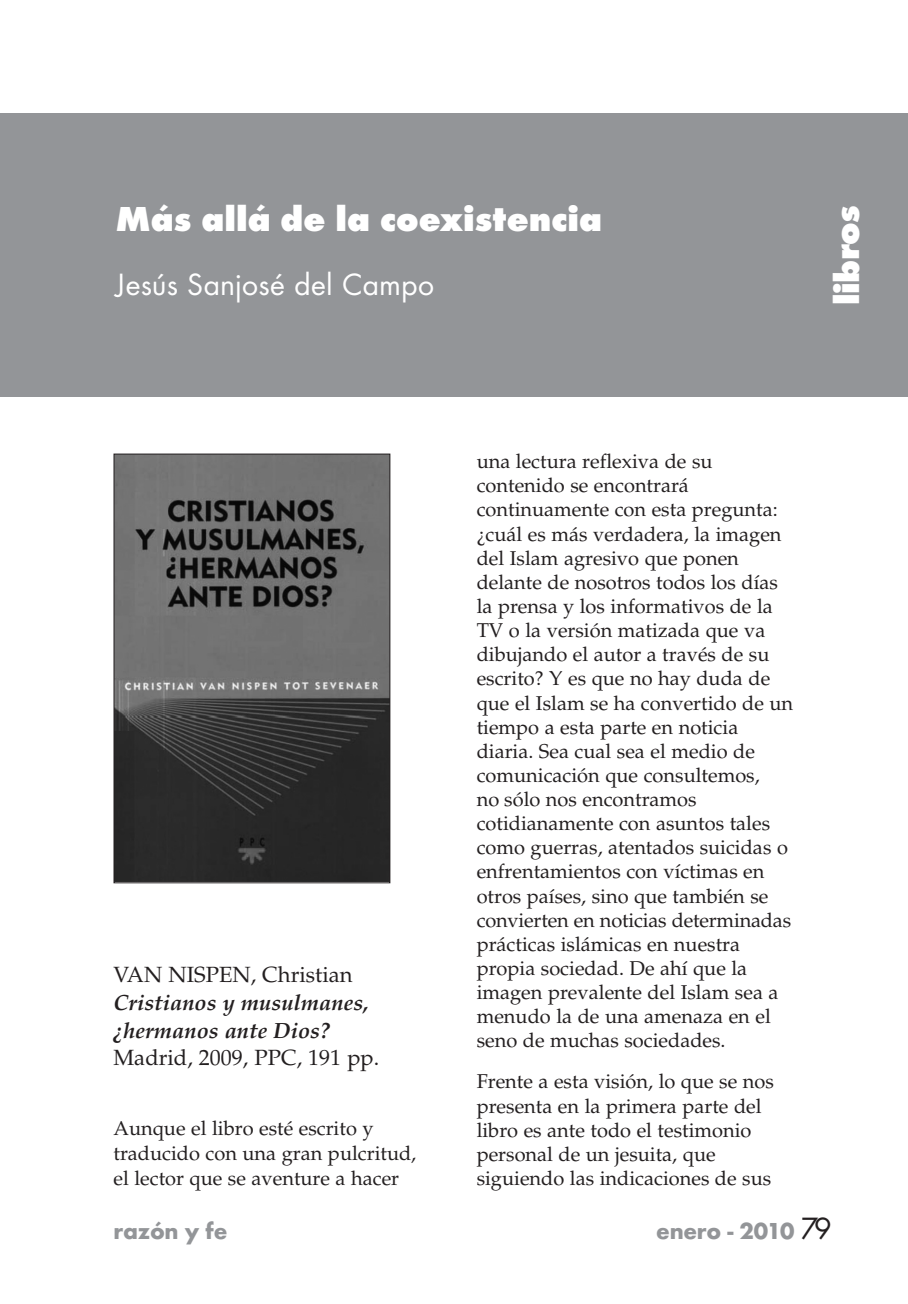
<style>
.page{position:relative;width:908px;height:1304px;background:#fff}
.page>*{position:absolute;margin:0;border:0;box-sizing:border-box;transform-origin:0 0}
.t1{font:800 36px "Futura T";color:#fff}
.t2{font:32px "Futura T";color:#fff}
.t3{font:700 24px "Futura T";letter-spacing:-.01em;color:#939598}
.t4{font:22px "Palatino";color:#231f20}
.t5{font:italic 700 22px/27.8px "Palatino";color:#231f20}
.t6{font:20px/24.2px "Palatino";color:#231f20}
.s1{font-weight:400;font-size:32px;color:#231f20}
</style>
<div class="page">
<div style="left:0;top:113px;width:907px;height:284px;background:#939598"></div>
<img style="left:115px;top:456px;width:273px;height:425px">
<div style="left:113px;top:454px;width:277px;height:429px;border:1px solid #231f20"></div>
<h1 class="t1" style="left:115px;top:205px;width:488px">Más allá de la coexistencia</h1>
<h2 class="t2" style="left:115px;top:272px;width:320px">Jesús Sanjosé del Campo</h2>
<h1 class="t1" style="left:832px;top:305px;width:102px;rotate:-90deg">libros</h1>
<p class="t4" style="left:113px;top:966px;width:240px">VAN NISPEN, Christian</p>
<p class="t5" style="left:113px;top:991px;width:257px">Cristianos y musulmanes, ¿hermanos ante Dios?</p>
<p class="t4" style="left:113px;top:1049px;width:267px">Madrid, 2009, PPC, 191 pp.</p>
<p class="t6" style="left:113px;top:1118px;width:304px;line-height:24.8px">Aunque el libro esté escrito y traducido con una gran pulcritud, el lector que se aventure a hacer</p>
<p class="t6" style="left:476px;top:452px;width:318px">una lectura reflexiva de su contenido se encontrará continuamente con esta pregunta: ¿cuál es más verdadera, la imagen del Islam agresivo que ponen delante de nosotros todos los días la prensa y los informativos de la<br>TV o la versión matizada que va dibujando el autor a través de su escrito? Y es que no hay duda de que el Islam se ha convertido de un tiempo a esta parte en noticia diaria. Sea cual sea el medio de comunicación que consultemos,<br>no sólo nos encontramos cotidianamente con asuntos tales como guerras, atentados suicidas o enfrentamientos con víctimas en otros países, sino que también se convierten en noticias determinadas prácticas islámicas en nuestra propia sociedad. De ahí que la imagen prevalente del Islam sea a menudo la de una amenaza en el seno de muchas sociedades.</p>
<p class="t6" style="left:476px;top:1072px;width:298px">Frente a esta visión, lo que se nos presenta en la primera parte del libro es ante todo el testimonio personal de un jesuita, que siguiendo las indicaciones de sus</p>
<p class="t3" style="left:113px;top:1217px;width:115px">razón y fe</p>
<p class="t3" style="left:656px;top:1217px;width:177px">enero - 2010 <span class="s1">79</span></p>
</div>
